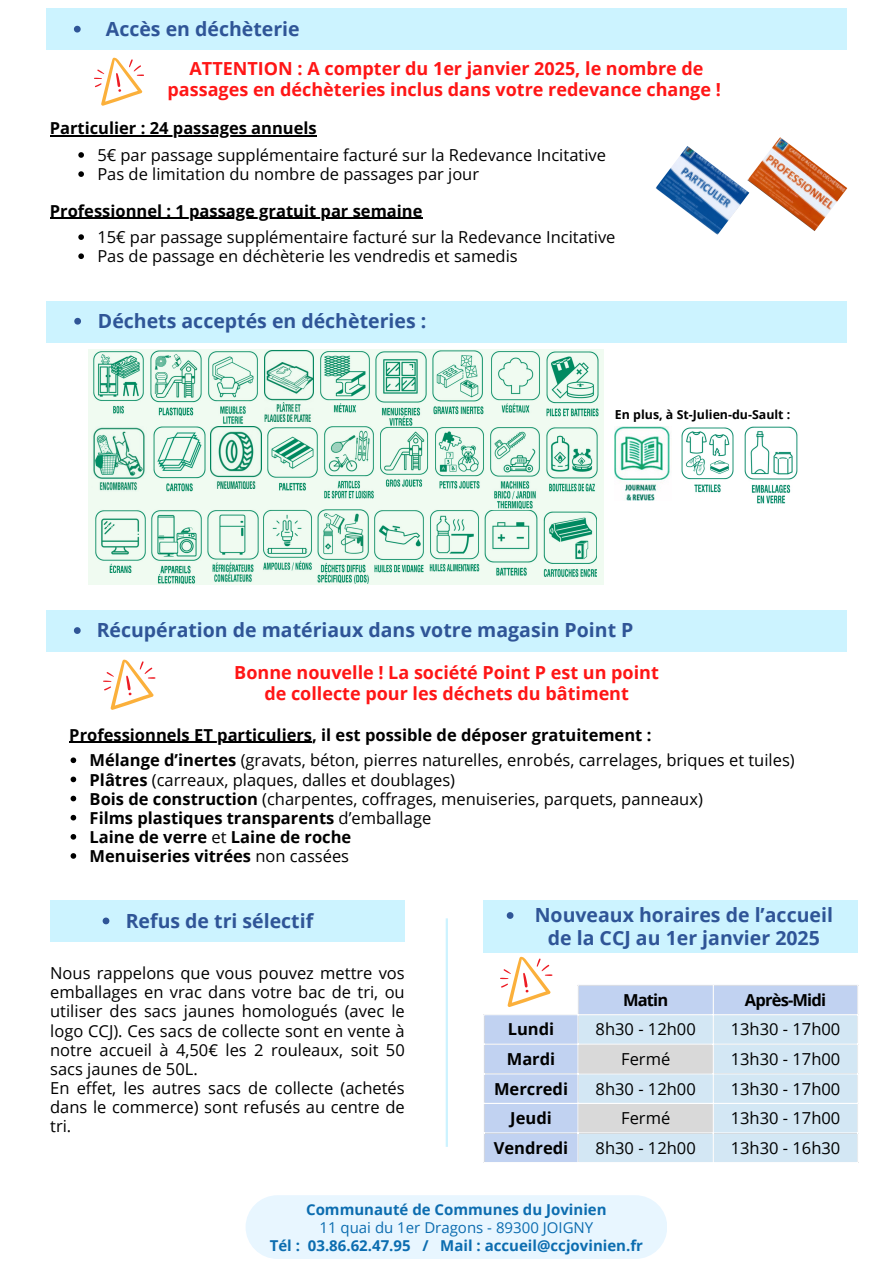
<style>
.page{position:relative;width:894px;height:1264px;background:#fff}
.page>*{position:absolute;margin:0;border:0;box-sizing:border-box;transform-origin:0 0}
.t1{font:700 19.5px/22.5px "Open Sans";color:#2f5597;text-align:center}
.t2{font:700 18px/21.3px "Open Sans";color:#ff1616;text-align:center}
.t3{font:16.5px/19.2px "Open Sans";color:#000}
.t4{font:700 16.5px "Open Sans";color:#000}
.t5{font:700 16.5px "Open Sans";letter-spacing:-.05em;color:#000}
.t6{font:700 15px/18px "Open Sans";color:#0c6db0;text-align:center}
.t7{font:700 12.45px "Open Sans";color:#000}
.s1{font-weight:700}
.s2{font-weight:400}
</style>
<div class="page">
<div style="left:46px;top:9px;width:801px;height:41px;background:#ccf3ff"></div>
<img style="left:656px;top:146px;width:91px;height:89px">
<img style="left:747px;top:137px;width:100px;height:94px">
<svg style="left:94px;top:58px;width:50px;height:48px"></svg>
<hr style="left:445px;top:918px;width:3px;height:228px;background:#ccf3ff">
<div style="left:245px;top:1195px;width:422px;height:63px;background:#e8f6ff;border-radius:32px"></div>
<svg style="left:103px;top:659px;width:52px;height:51px"></svg>
<div style="left:483px;top:900px;width:375px;height:53px;background:#ccf3ff"></div>
<svg style="left:506px;top:912px;width:7px;height:6px"></svg>
<svg style="left:89px;top:349px;width:515px;height:235px;fill:#effbf1"></svg>
<img style="left:614px;top:426px;width:56px;height:74px">
<img style="left:744px;top:426px;width:53px;height:78px">
<img style="left:681px;top:427px;width:52px;height:66px">
<svg style="left:484px;top:985px;width:373px;height:176px;background:#c6d5f1"></svg>
<svg style="left:578px;top:1015px;width:279px;height:146px;background:#d5e4ee"></svg>
<hr style="left:577px;top:985px;width:1px;height:176px;background:#fff">
<hr style="left:712px;top:985px;width:1px;height:176px;background:#fff">
<hr style="left:483px;top:1014px;width:375px;height:1px;background:#fff">
<hr style="left:483px;top:1043px;width:375px;height:1px;background:#fff">
<hr style="left:483px;top:1073px;width:375px;height:1px;background:#fff">
<hr style="left:483px;top:1102px;width:375px;height:1px;background:#fff">
<hr style="left:483px;top:1132px;width:375px;height:1px;background:#fff">
<svg style="left:499px;top:956px;width:53px;height:51px"></svg>
<svg style="left:74px;top:26px;width:7px;height:7px"></svg>
<hr style="left:50px;top:135px;width:267px;height:2px;background:#000">
<svg style="left:78px;top:234px;width:6px;height:6px"></svg>
<svg style="left:78px;top:253px;width:6px;height:6px"></svg>
<hr style="left:50px;top:218px;width:372px;height:1px;background:#000">
<svg style="left:78px;top:152px;width:6px;height:6px"></svg>
<svg style="left:78px;top:171px;width:6px;height:6px"></svg>
<div style="left:50px;top:900px;width:354px;height:42px;background:#ccf3ff"></div>
<svg style="left:103px;top:917px;width:6px;height:7px"></svg>
<div style="left:46px;top:610px;width:801px;height:41px;background:#ccf3ff"></div>
<svg style="left:74px;top:627px;width:7px;height:7px"></svg>
<hr style="left:69px;top:741px;width:243px;height:1px;background:#000">
<svg style="left:71px;top:757px;width:5px;height:6px"></svg>
<svg style="left:71px;top:776px;width:5px;height:6px"></svg>
<svg style="left:71px;top:795px;width:5px;height:6px"></svg>
<svg style="left:71px;top:814px;width:5px;height:6px"></svg>
<svg style="left:71px;top:834px;width:5px;height:5px"></svg>
<svg style="left:71px;top:853px;width:5px;height:5px"></svg>
<div style="left:46px;top:301px;width:801px;height:41px;background:#ccf3ff"></div>
<svg style="left:74px;top:318px;width:7px;height:6px"></svg>
<p class="t1" style="left:106px;top:17px;width:195px">Accès en déchèterie</p>
<p class="t2" style="left:167px;top:57px;width:554px">ATTENTION : A compter du 1er janvier 2025, le nombre de passages en déchèteries inclus dans votre redevance change !</p>
<p class="t4" style="left:50px;top:117px;width:268px">Particulier : 24 passages annuels</p>
<p class="t3" style="left:97px;top:145px;width:510px">5€ par passage supplémentaire facturé sur la Redevance Incitative</p>
<p class="t3" style="left:97px;top:164px;width:383px">Pas de limitation du nombre de passages par jour</p>
<p class="t4" style="left:50px;top:199px;width:374px">Professionnel : 1 passage gratuit par semaine</p>
<p class="t3" style="left:97px;top:227px;width:519px">15€ par passage supplémentaire facturé sur la Redevance Incitative</p>
<p class="t3" style="left:97px;top:246px;width:422px">Pas de passage en déchèterie les vendredis et samedis</p>
<p class="t1" style="left:98px;top:309px;width:330px">Déchets acceptés en déchèteries :</p>
<h1 class="t7" style="left:614px;top:405px;width:177px">En plus, à St-Julien-du-Sault :</h1>
<p class="t1" style="left:97px;top:618px;width:538px">Récupération de matériaux dans votre magasin Point P</p>
<p class="t2" style="left:234px;top:661px;width:426px">Bonne nouvelle ! La société Point P est un point de collecte pour les déchets du bâtiment</p>
<p class="t4" style="left:69px;top:723px;width:583px">Professionnels ET particuliers, il est possible de déposer gratuitement :</p>
<p class="t3" style="left:90px;top:750px;width:706px"><span class="s1">Mélange d’inertes</span> (gravats, béton, pierres naturelles, enrobés, carrelages, briques et tuiles)</p>
<p class="t3" style="left:90px;top:769px;width:367px"><span class="s1">Plâtres</span> (carreaux, plaques, dalles et doublages)</p>
<p class="t3" style="left:90px;top:788px;width:614px"><span class="s1">Bois de construction</span> (charpentes, coffrages, menuiseries, parquets, panneaux)</p>
<p class="t4" style="left:90px;top:806px;width:343px">Films plastiques transparents <span class="s2">d’emballage</span></p>
<p class="t4" style="left:90px;top:825px;width:263px">Laine de verre <span class="s2">et</span> Laine de roche</p>
<p class="t4" style="left:90px;top:844px;width:261px">Menuiseries vitrées <span class="s2">non cassées</span></p>
<p class="t1" style="left:126px;top:908px;width:189px">Refus de tri sélectif</p>
<p class="t3" style="left:50px;top:963px;width:356px">Nous rappelons que vous pouvez mettre vos emballages en vrac dans votre bac de tri, ou utiliser des sacs jaunes homologués (avec le logo CCJ). Ces sacs de collecte sont en vente à notre accueil à 4,50€ les 2 rouleaux, soit 50 sacs jaunes de 50L.<br>En effet, les autres sacs de collecte (achetés dans le commerce) sont refusés au centre de tri.</p>
<p class="t1" style="left:534px;top:903px;width:299px">Nouveaux horaires de l’accueil de la CCJ au 1er janvier 2025</p>
<h3 class="t4" style="left:623px;top:988px;width:47px">Matin</h3>
<p class="t5" style="left:744px;top:988px;width:83px">Après-Midi</p>
<p class="t4" style="left:507px;top:1017px;width:48px">Lundi</p>
<h3 class="t3" style="left:595px;top:1019px;width:102px">8h30 - 12h00</h3>
<p class="t3" style="left:730px;top:1019px;width:111px">13h30 - 17h00</p>
<p class="t4" style="left:506px;top:1047px;width:50px">Mardi</p>
<p class="t3" style="left:621px;top:1049px;width:51px">Fermé</p>
<p class="t3" style="left:730px;top:1049px;width:111px">13h30 - 17h00</p>
<p class="t4" style="left:494px;top:1077px;width:75px">Mercredi</p>
<p class="t3" style="left:595px;top:1078px;width:102px">8h30 - 12h00</p>
<p class="t3" style="left:730px;top:1078px;width:111px">13h30 - 17h00</p>
<p class="t4" style="left:510px;top:1106px;width:43px">Jeudi</p>
<p class="t3" style="left:621px;top:1108px;width:51px">Fermé</p>
<p class="t3" style="left:730px;top:1108px;width:111px">13h30 - 17h00</p>
<p class="t4" style="left:493px;top:1136px;width:76px">Vendredi</p>
<p class="t3" style="left:595px;top:1137px;width:102px">8h30 - 12h00</p>
<p class="t3" style="left:730px;top:1137px;width:111px">13h30 - 16h30</p>
<p class="t6" style="left:270px;top:1199px;width:375px">Communauté de Communes du Jovinien<br><span class="s2">11 quai du 1er Dragons - 89300 JOIGNY<br></span>Tél : 03.86.62.47.95 / Mail : accueil@ccjovinien.fr</p>
</div>
